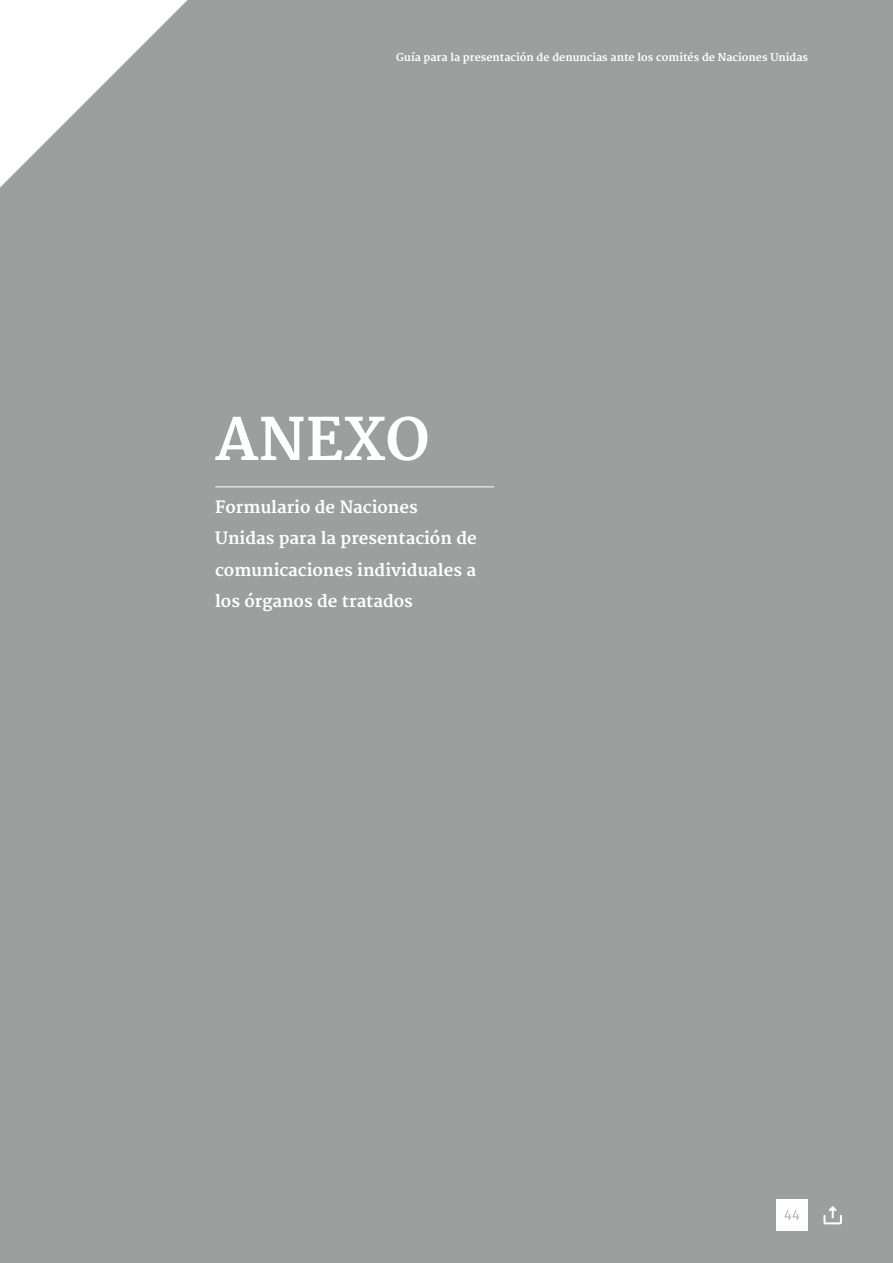
<style>
.page{position:relative;width:893px;height:1263px;background:#9d9e9e}
.page>*{position:absolute;margin:0;border:0;box-sizing:border-box;transform-origin:0 0}
.t1{font:700 57px "Merriweather";color:#fff}
.t2{font:700 16.5px/31.5px "Merriweather";color:#fff}
.t3{font:300 15px "Fira Sans";color:#9d9e9e}
.t4{font:700 10.5px "Merriweather";color:#fff}
</style>
<div class="page">
<svg style="left:0;top:0;width:188px;height:188px"></svg>
<div style="left:776px;top:1199px;width:32px;height:32px;background:#fff"></div>
<svg style="left:823px;top:1206px;width:19px;height:18px"></svg>
<hr style="left:215px;top:486px;width:279px;height:1px;background:#fff">
<p class="t4" style="left:396px;top:51px;width:413px">Guía para la presentación de denuncias ante los comités de Naciones Unidas</p>
<h1 class="t1" style="left:215px;top:406px;width:216px">ANEXO</h1>
<p class="t2" style="left:215px;top:492px;width:263px">Formulario de Naciones<br>Unidas para la presentación de comunicaciones individuales a los órganos de tratados</p>
<p class="t3" style="left:784px;top:1204px;width:17px">44</p>
</div>
